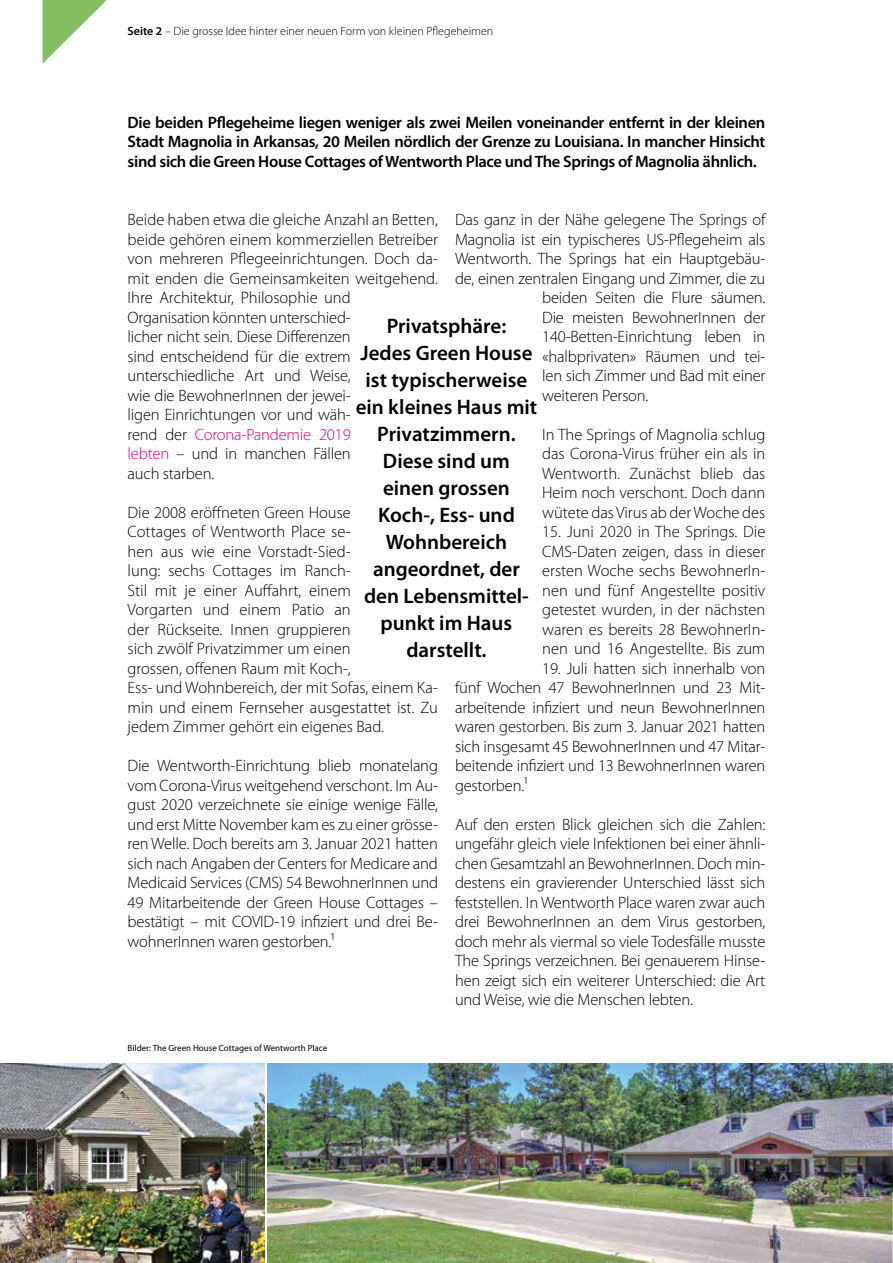
<style>
.page{position:relative;width:893px;height:1263px;background:#fff}
.page>*{position:absolute;margin:0;border:0;box-sizing:border-box;transform-origin:0 0}
.t1{font:600 21px/27px "Myriad Pro";color:#000;text-align:center}
.t2{font:300 16.5px/19.5px "Myriad Pro";letter-spacing:-.01em;color:#000;text-align:justify}
.t3{font:600 16.5px/19.5px "Myriad Pro";letter-spacing:-.02em;color:#000;text-align:justify}
.t4{font:300 12px "Myriad Pro";color:#000}
.t5{font:9px "Myriad Pro";color:#000}
.s1{font-weight:600}
.s2{color:#e5007c}
</style>
<div class="page">
<svg style="left:43px;top:0;width:64px;height:63px"></svg>
<img style="left:0;top:1064px;width:265px;height:199px">
<img style="left:268px;top:1064px;width:625px;height:199px">
<p class="t4" style="left:128px;top:24px;width:367px"><span class="s1">Seite 2</span> – Die grosse Idee hinter einer neuen Form von kleinen Pflegeheimen</p>
<p class="t3" style="left:128px;top:112px;width:639px">Die beiden Pflegeheime liegen weniger als zwei Meilen voneinander entfernt in der kleinen Stadt Magnolia in Arkansas, 20 Meilen nördlich der Grenze zu Louisiana. In mancher Hinsicht sind sich die Green House Cottages of Wentworth Place und The Springs of Magnolia ähnlich.</p>
<p class="t2" style="left:455px;top:210px;width:312px">Das ganz in der Nähe gelegene The Springs of</p>
<p class="t2" style="left:455px;top:230px;width:312px">Magnolia ist ein typischeres US-Pflegeheim als</p>
<p class="t2" style="left:455px;top:249px;width:312px">Wentworth. The Springs hat ein Hauptgebäu-</p>
<p class="t2" style="left:455px;top:269px;width:312px">de, einen zentralen Eingang und Zimmer, die zu</p>
<p class="t2" style="left:542px;top:288px;width:225px">beiden Seiten die Flure säumen.</p>
<p class="t2" style="left:542px;top:308px;width:225px">Die meisten BewohnerInnen der</p>
<p class="t2" style="left:542px;top:327px;width:225px">140-Betten-Einrichtung leben in</p>
<p class="t2" style="left:542px;top:347px;width:225px">«halbprivaten» Räumen und tei-</p>
<p class="t2" style="left:542px;top:366px;width:225px">len sich Zimmer und Bad mit einer</p>
<p class="t2" style="left:542px;top:386px;width:108px">weiteren Person.</p>
<p class="t2" style="left:542px;top:425px;width:225px">In The Springs of Magnolia schlug das Corona-Virus früher ein als in Wentworth. Zunächst blieb das Heim noch verschont. Doch dann wütete das Virus ab der Woche des</p>
<p class="t2" style="left:542px;top:522px;width:225px">15. Juni 2020 in The Springs. Die CMS-Daten zeigen, dass in dieser ersten Woche sechs BewohnerIn&shy;nen und fünf Angestellte positiv getestet wurden, in der nächsten waren es bereits 28 BewohnerIn&shy;nen und 16 Angestellte. Bis zum</p>
<p class="t2" style="left:455px;top:659px;width:312px;text-indent:87px">19. Juli hatten sich innerhalb von fünf Wochen 47 BewohnerInnen und 23 Mit&shy;arbeitende infiziert und neun BewohnerInnen waren gestorben. Bis zum 3. Januar 2021 hatten sich insgesamt 45 BewohnerInnen und 47 Mitar&shy;beitende infiziert und 13 BewohnerInnen waren gestorben.¹</p>
<p class="t2" style="left:455px;top:815px;width:312px">Auf den ersten Blick gleichen sich die Zahlen: ungefähr gleich viele Infektionen bei einer ähnli&shy;chen Gesamtzahl an BewohnerInnen. Doch min&shy;destens ein gravierender Unterschied lässt sich feststellen. In Wentworth Place waren zwar auch drei BewohnerInnen an dem Virus gestorben, doch mehr als viermal so viele Todesfälle musste The Springs verzeichnen. Bei genauerem Hinse&shy;hen zeigt sich ein weiterer Unterschied: die Art und Weise, wie die Menschen lebten.</p>
<p class="t2" style="left:128px;top:210px;width:312px;text-align:left">Beide haben etwa die gleiche Anzahl an Betten, beide gehören einem kommerziellen Betreiber von mehreren Pflegeeinrichtungen. Doch da&shy;mit enden die Gemeinsamkeiten weitgehend.<br>Ihre Architektur, Philosophie und<br>Organisation könnten unterschied-<br>licher nicht sein. Diese Differenzen<br>sind entscheidend für die extrem unterschiedliche Art und Weise,<br>wie die BewohnerInnen der jewei-<br>ligen Einrichtungen vor und wäh-<br>rend der <span class="s2">Corona-Pandemie 2019<br>lebten</span> – und in manchen Fällen<br>auch starben.</p>
<p class="t2" style="left:128px;top:503px;width:312px;text-align:left">Die 2008 eröffneten Green House<br>Cottages of Wentworth Place se-<br>hen aus wie eine Vorstadt-Sied-<br>lung: sechs Cottages im Ranch-<br>Stil mit je einer Auffahrt, einem<br>Vorgarten und einem Patio an<br>der Rückseite. Innen gruppieren<br>sich zwölf Privatzimmer um einen<br>grossen, offenen Raum mit Koch-,<br>Ess- und Wohnbereich, der mit Sofas, einem Ka&shy;min und einem Fernseher ausgestattet ist. Zu jedem Zimmer gehört ein eigenes Bad.</p>
<p class="t2" style="left:128px;top:756px;width:312px">Die Wentworth-Einrichtung blieb monatelang vom Corona-Virus weitgehend verschont. Im Au&shy;gust 2020 verzeichnete sie einige wenige Fälle, und erst Mitte November kam es zu einer grösse&shy;ren Welle. Doch bereits am 3. Januar 2021 hatten sich nach Angaben der Centers for Medicare and Medicaid Services (CMS) 54 BewohnerInnen und 49 Mitarbeitende der Green House Cottages – bestätigt – mit COVID-19 infiziert und drei Be&shy;wohnerInnen waren gestorben.¹</p>
<p class="t1" style="left:356px;top:312px;width:183px">Privatsphäre:<br>Jedes Green House ist typischerweise ein kleines Haus mit<br>Privatzimmern.<br>Diese sind um einen grossen<br>Koch-, Ess- und<br>Wohnbereich angeordnet, der den Lebensmittel&shy;punkt im Haus darstellt.</p>
<p class="t5" style="left:128px;top:1042px;width:201px">Bilder: The Green House Cottages of Wentworth Place</p>
</div>
